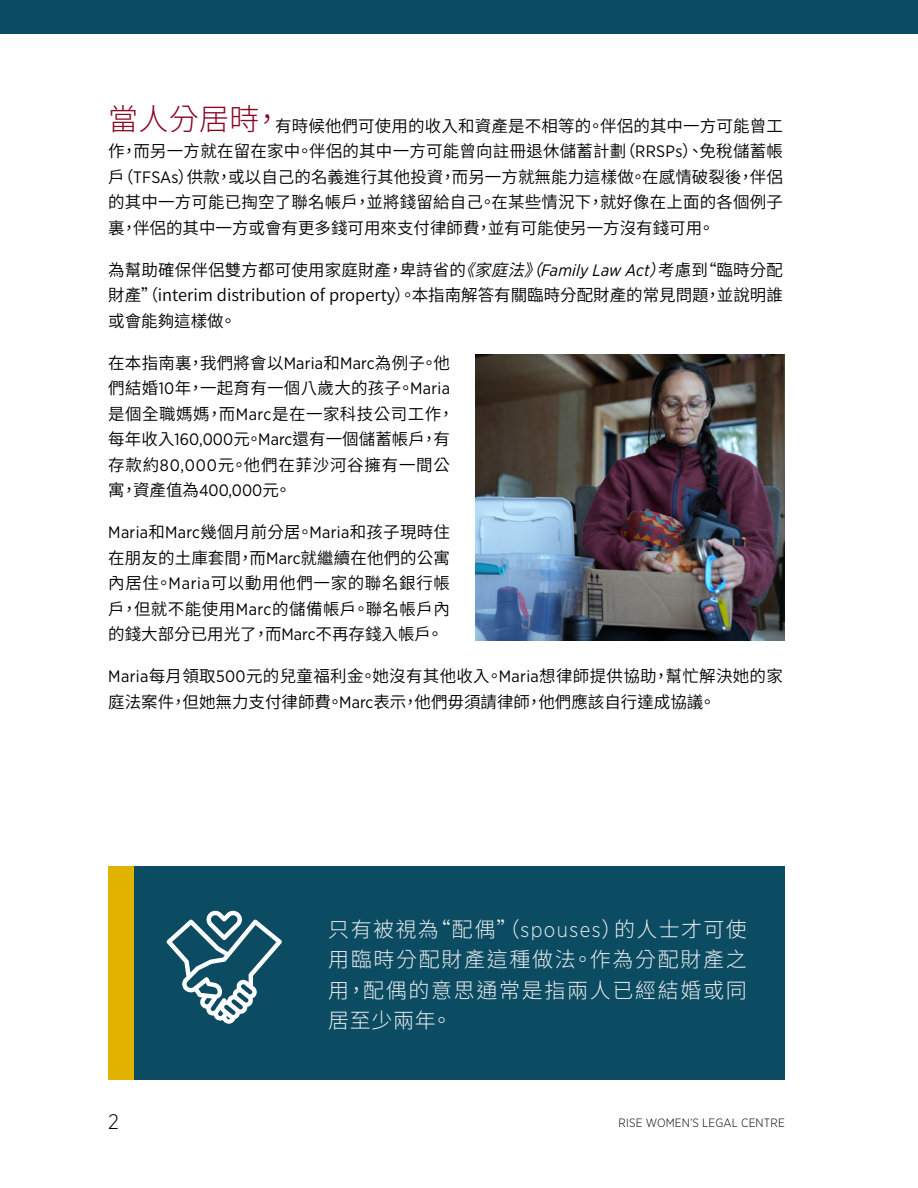
<style>
.page{position:relative;width:918px;height:1188px;background:#fff}
.page>*{position:absolute;margin:0;border:0;box-sizing:border-box;transform-origin:0 0}
.t1{font:300 21px/30px "Source Han Sans TW";letter-spacing:.08em;color:#ededee;text-align:justify}
.t2{font:300 21px "Gotham Narrow";color:#000}
.t3{font:16.5px/25.5px "Source Han Sans TW";letter-spacing:.005em;color:#000;text-align:justify}
.t4{font:16.5px "Gotham Narrow";letter-spacing:.02em;color:#000}
.t5{font:300 12px "Gotham Narrow";letter-spacing:.01em;color:#000}
.s1{font-weight:300;font-size:30px;color:#890723}
.s2{font-family:"Gotham Narrow"}
.s3{font-style:italic}
.s4{font-family:"Gotham Narrow";font-style:italic}
.s5{font-family:"Source Han Sans TW"}
</style>
<div class="page">
<div style="left:108px;top:866px;width:677px;height:214px;background:#0b4c62"></div>
<div style="left:0;top:0;width:918px;height:34px;background:#0b4c62"></div>
<svg style="left:167px;top:911px;width:115px;height:113px"></svg>
<div style="left:108px;top:866px;width:25px;height:214px;background:#e1b200"></div>
<img style="left:476px;top:354px;width:309px;height:287px">
<p class="t3" style="left:108px;top:113px;width:676px"><span class="s1">當人分居時，</span>有時候他們可使用的收入和資產是不相等的。伴侶的其中一方可能曾工作，而另一方就在留在家中。伴侶的其中一方可能曾向註冊退休儲蓄計劃（<span class="s2">RRSPs</span>）、免稅儲蓄帳戶（<span class="s2">TFSAs</span>）供款，或以自己的名義進行其他投資，而另一方就無能力這樣做。在感情破裂後，伴侶的其中一方可能已掏空了聯名帳戶，並將錢留給自己。在某些情況下，就好像在上面的各個例子裏，伴侶的其中一方或會有更多錢可用來支付律師費，並有可能使另一方沒有錢可用。</p>
<p class="t3" style="left:108px;top:257px;width:676px">為幫助確保伴侶雙方都可使用家庭財產，卑詩省的<span class="s3">《家庭法》（</span><span class="s4">Family Law Act</span><span class="s3">）</span>考慮到“臨時分配財產”（interim distribution of property）。本指南解答有關臨時分配財產的常見問題，並說明誰或會能夠這樣做。</p>
<p class="t3" style="left:108px;top:350px;width:347px;text-align:left">在本指南裏，我們將會以<span class="s2">Maria</span>和<span class="s2">Marc</span>為例子。他們結婚<span class="s2">10</span>年，一起育有一個八歲大的孩子。<span class="s2">Maria</span>是個全職媽媽，而<span class="s2">Marc</span>是在一家科技公司工作，每年收入<span class="s2">160,000</span>元。<span class="s2">Marc</span>還有一個儲蓄帳戶，有存款約<span class="s2">80,000</span>元。他們在菲沙河谷擁有一間公寓，資產值為<span class="s2">400,000</span>元。</p>
<p class="t4" style="left:108px;top:522px;width:343px">Maria<span class="s5">和</span>Marc<span class="s5">幾個月前分居。</span>Maria<span class="s5">和孩子現時住</span></p>
<p class="t3" style="left:108px;top:545px;width:343px">在朋友的土庫套間，而<span class="s2">Marc</span>就繼續在他們的公寓內居住。<span class="s2">Maria</span>可以動用他們一家的聯名銀行帳戶，但就不能使用<span class="s2">Marc</span>的儲備帳戶。聯名帳戶內的錢大部分已用光了，而<span class="s2">Marc</span>不再存錢入帳戶。</p>
<p class="t3" style="left:108px;top:664px;width:676px"><span class="s2">Maria</span>每月領取<span class="s2">500</span>元的兒童福利金。她沒有其他收入。<span class="s2">Maria</span>想律師提供協助，幫忙解決她的家庭法案件，但她無力支付律師費。<span class="s2">Marc</span>表示，他們毋須請律師，他們應該自行達成協議。</p>
<p class="t1" style="left:328px;top:915px;width:420px">只有被視為“配偶”（<span class="s2">spouses</span>）的人士才可使用臨時分配財產這種做法。作為分配財產之用，配偶的意思通常是指兩人已經結婚或同居至少兩年。</p>
<p class="t2" style="left:108px;top:1109px;width:12px">2</p>
<p class="t5" style="left:619px;top:1116px;width:168px">RISE WOMEN’S LEGAL CENTRE</p>
</div>
